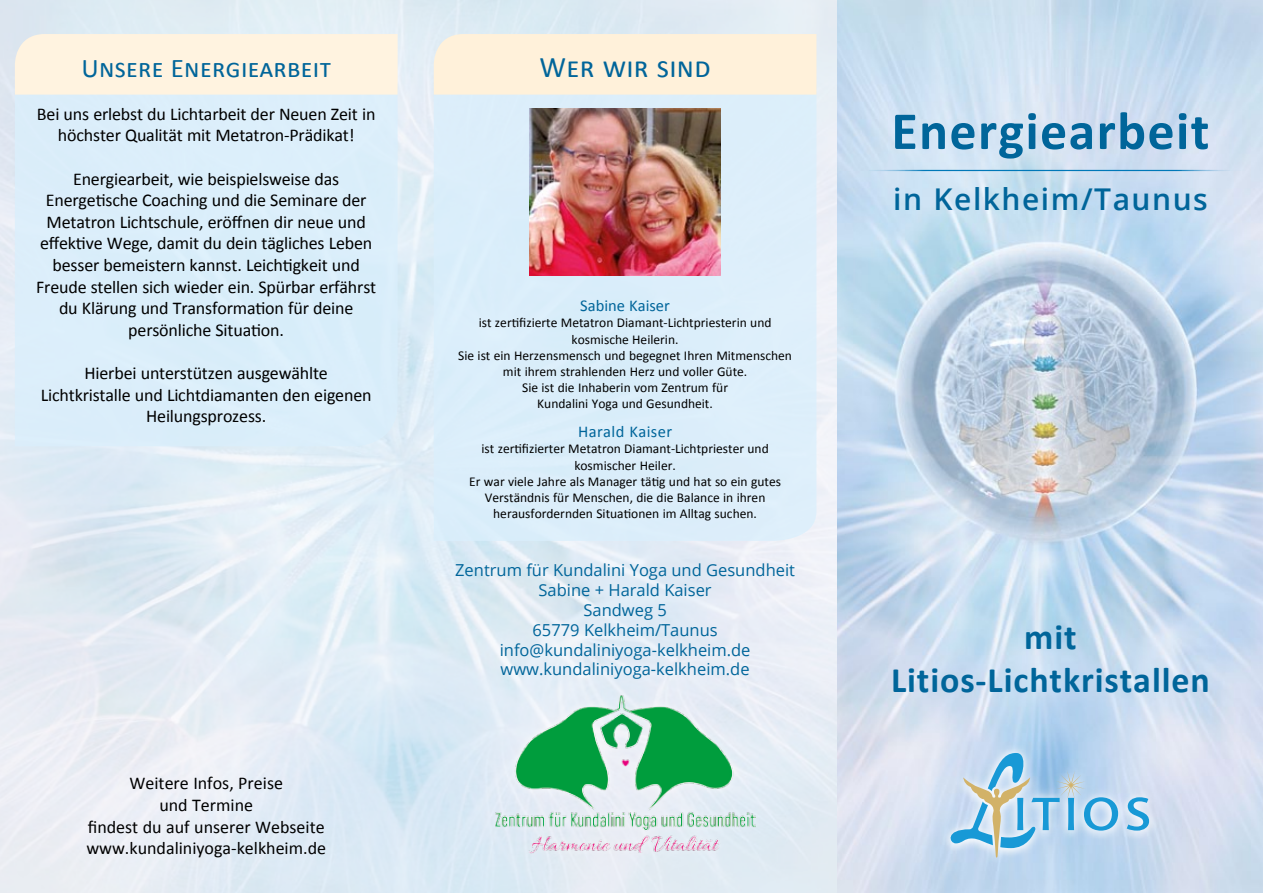
<style>
.page{position:relative;width:1263px;height:893px;background:#fff}
.page>*{position:absolute;margin:0;border:0;box-sizing:border-box;transform-origin:0 0}
.t1{font:700 54px "Calibri";letter-spacing:.025em;color:#00659a}
.t2{font:700 36px/43.2px "Calibri";letter-spacing:.025em;color:#00659a;text-align:center}
.t3{font:600 30px "Open Sans";letter-spacing:.05em;color:#00659a}
.t4{font:30px "Calibri";letter-spacing:.01em;color:#00659a}
.t5{font:27px "Calibri";letter-spacing:.01em;color:#00659a}
.t6{font:18px/21.6px "Calibri";letter-spacing:-.01em;color:#000;text-align:center}
.t7{font:16.5px/19.8px "Open Sans";color:#00659a;text-align:center}
.t8{font:16.5px "Calibri";color:#00659a}
.t9{font:13.5px/16.2px "Calibri";color:#000;text-align:center}
</style>
<div class="page">
<img style="left:0;top:0;width:1263px;height:893px">
<div style="left:15px;top:95px;width:383px;height:351px;background:#dbeefa"></div>
<div style="left:434px;top:95px;width:382px;height:446px;background:#dceefa"></div>
<div style="left:15px;top:34px;width:383px;height:61px;background:#fff3e0"></div>
<div style="left:434px;top:34px;width:382px;height:61px;background:#fff1da"></div>
<img style="left:529px;top:108px;width:192px;height:168px">
<svg style="left:938px;top:741px;width:221px;height:126px"></svg>
<svg style="left:946px;top:753px;width:172px;height:105px"></svg>
<svg style="left:1127px;top:797px;width:22px;height:34px"></svg>
<div style="left:486px;top:685px;width:276px;height:175px;background:#e2ecf5"></div>
<img style="left:495px;top:693px;width:260px;height:161px">
<hr style="left:859px;top:170px;width:383px;height:1px;background:#0078b8">
<h3 class="t5" style="left:81px;top:51px;width:251px">Unsere Energiearbeit</h3>
<p class="t6" style="left:37px;top:102px;width:340px">Bei uns erlebst du Lichtarbeit der Neuen Zeit in höchster Qualität mit Metatron-Prädikat!</p>
<p class="t6" style="left:36px;top:167px;width:342px">Energiearbeit, wie beispielsweise das Energetische Coaching und die Seminare der Metatron Lichtschule, eröffnen dir neue und effektive Wege, damit du dein tägliches Leben besser bemeistern kannst. Leichtigkeit und Freude stellen sich wieder ein. Spürbar erfährst du Klärung und Transformation für deine persönliche Situation.</p>
<p class="t6" style="left:41px;top:361px;width:332px">Hierbei unterstützen ausgewählte<br>Lichtkristalle und Lichtdiamanten den eigenen<br>Heilungsprozess.</p>
<p class="t6" style="left:86px;top:772px;width:241px">Weitere Infos, Preise<br>und Termine<br>findest du auf unserer Webseite www.kundaliniyoga-kelkheim.de</p>
<h3 class="t4" style="left:539px;top:48px;width:173px">Wer wir sind</h3>
<p class="t8" style="left:580px;top:295px;width:91px">Sabine Kaiser</p>
<p class="t9" style="left:458px;top:314px;width:335px">ist zertifizierte Metatron Diamant-Lichtpriesterin und kosmische Heilerin.<br>Sie ist ein Herzensmensch und begegnet Ihren Mitmenschen mit ihrem strahlenden Herz und voller Güte.<br>Sie ist die Inhaberin vom Zentrum für<br>Kundalini Yoga und Gesundheit.</p>
<p class="t8" style="left:578px;top:421px;width:96px">Harald Kaiser</p>
<p class="t9" style="left:469px;top:440px;width:313px">ist zertifizierter Metatron Diamant-Lichtpriester und kosmischer Heiler.<br>Er war viele Jahre als Manager tätig und hat so ein gutes Verständnis für Menschen, die die Balance in ihren herausfordernden Situationen im Alltag suchen.</p>
<p class="t7" style="left:455px;top:560px;width:341px">Zentrum für Kundalini Yoga und Gesundheit<br>Sabine + Harald Kaiser<br>Sandweg 5<br>65779 Kelkheim/Taunus info@kundaliniyoga-kelkheim.de www.kundaliniyoga-kelkheim.de</p>
<h1 class="t1" style="left:891px;top:98px;width:319px">Energiearbeit</h1>
<h3 class="t3" style="left:893px;top:179px;width:316px">in Kelkheim/Taunus</h3>
<h2 class="t2" style="left:891px;top:613px;width:320px">mit<br>Litios-Lichtkristallen</h2>
</div>
